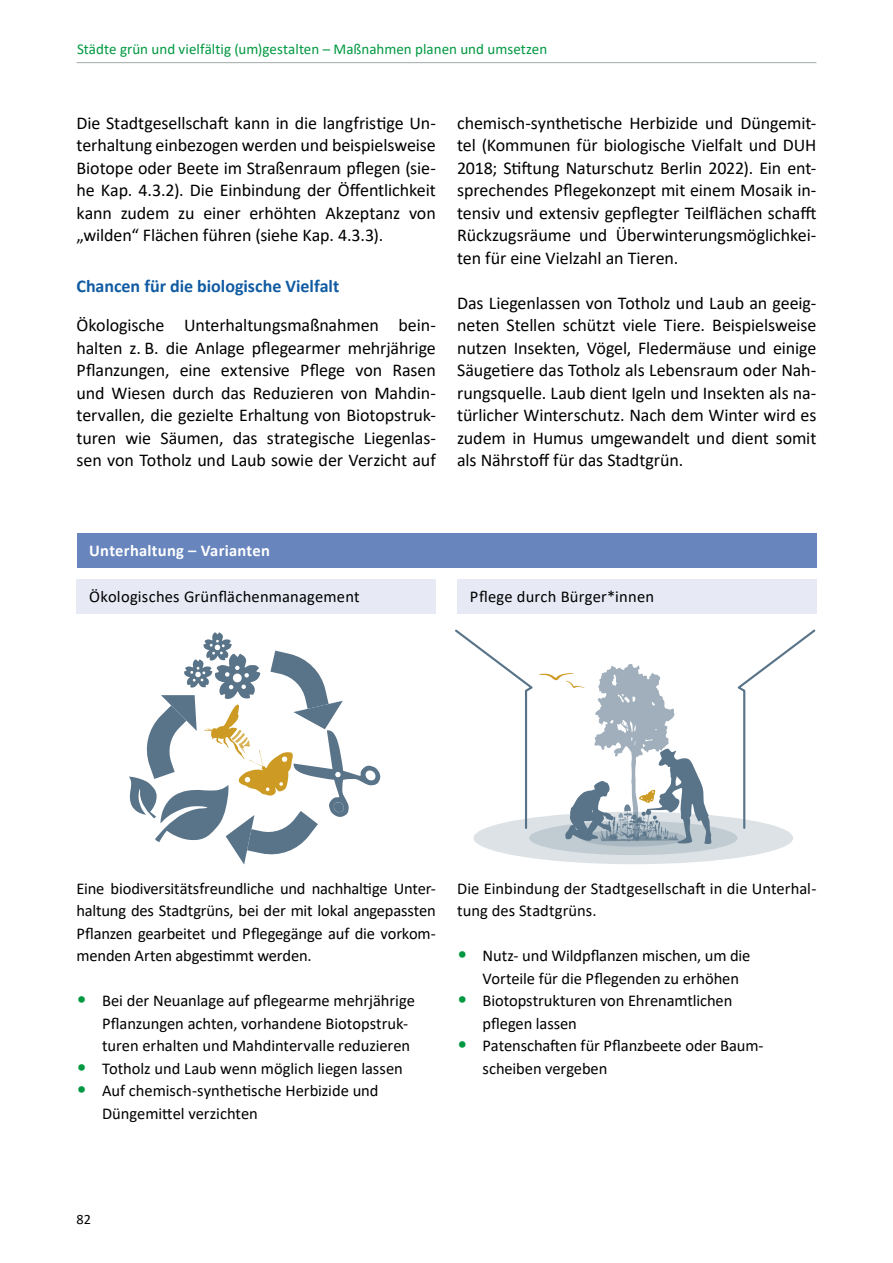
<style>
.page{position:relative;width:893px;height:1263px;background:#fff}
.page>*{position:absolute;margin:0;border:0;box-sizing:border-box;transform-origin:0 0}
.Fließtext{font:18px/22.5px "Calibri";letter-spacing:-.005em;color:#000;text-align:justify}
.Zwischenueberschrift{font:700 18px "Calibri";color:#105ba2}
.Fließtext-2{font:16.5px/22.5px "Calibri";letter-spacing:-.005em;color:#000}
.Fließtext-3{font:700 16.5px "Calibri";letter-spacing:.015em;color:#fff}
.t1{font:15px "Calibri";color:#009841}
.t2{font:14.25px "Calibri";color:#000}
.s1{font-size:21px;color:#009841}
</style>
<div class="page">
<hr style="left:77px;top:62px;width:739px;height:1px;background:#a4aaaa">
<div style="left:77px;top:534px;width:739px;height:34px;background:#6885be"></div>
<div style="left:457px;top:579px;width:359px;height:34px;background:#e7e9f5"></div>
<div style="left:77px;top:579px;width:359px;height:34px;background:#e7e9f5"></div>
<svg style="left:129px;top:632px;width:251px;height:232px"></svg>
<div style="left:473px;top:812px;width:320px;height:52px;background:#dce2e6;border-radius:50%"></div>
<div style="left:529px;top:821px;width:208px;height:34px;background:#c0cbd2;border-radius:50%"></div>
<svg style="left:581px;top:829px;width:105px;height:18px"></svg>
<svg style="left:455px;top:629px;width:256px;height:215px"></svg>
<svg style="left:737px;top:629px;width:79px;height:201px"></svg>
<p class="t1" style="left:77px;top:38px;width:472px">Städte grün und vielfältig (um)gestalten – Maßnahmen planen und umsetzen</p>
<p class="Fließtext" style="left:77px;top:111px;width:361px">Die Stadtgesellschaft kann in die langfristige Un&shy;terhaltung einbezogen werden und beispielsweise Biotope oder Beete im Straßenraum pflegen (sie&shy;he Kap. 4.3.2). Die Einbindung der Öffentlichkeit kann zudem zu einer erhöhten Akzeptanz von „wilden“ Flächen führen (siehe Kap. 4.3.3).</p>
<p class="Zwischenueberschrift" style="left:77px;top:274px;width:264px">Chancen für die biologische Vielfalt</p>
<p class="Fließtext" style="left:77px;top:314px;width:361px">Ökologische Unterhaltungsmaßnahmen bein&shy;halten z. B. die Anlage pflegearmer mehrjährige Pflanzungen, eine extensive Pflege von Rasen und Wiesen durch das Reduzieren von Mahdin&shy;tervallen, die gezielte Erhaltung von Biotopstruk&shy;turen wie Säumen, das strategische Liegenlas&shy;sen von Totholz und Laub sowie der Verzicht auf</p>
<p class="Fließtext" style="left:457px;top:111px;width:361px">chemisch-synthetische Herbizide und Düngemit&shy;tel (Kommunen für biologische Vielfalt und DUH 2018; Stiftung Naturschutz Berlin 2022). Ein ent&shy;sprechendes Pflegekonzept mit einem Mosaik in&shy;tensiv und extensiv gepflegter Teilflächen schafft Rückzugsräume und Überwinterungsmöglichkei&shy;ten für eine Vielzahl an Tieren.</p>
<p class="Fließtext" style="left:457px;top:291px;width:361px">Das Liegenlassen von Totholz und Laub an geeig&shy;neten Stellen schützt viele Tiere. Beispielsweise nutzen Insekten, Vögel, Fledermäuse und einige Säugetiere das Totholz als Lebensraum oder Nah&shy;rungsquelle. Laub dient Igeln und Insekten als na&shy;türlicher Winterschutz. Nach dem Winter wird es zudem in Humus umgewandelt und dient somit als Nährstoff für das Stadtgrün.</p>
<p class="Fließtext-3" style="left:89px;top:539px;width:182px">Unterhaltung – Varianten</p>
<p class="Fließtext-2" style="left:89px;top:585px;width:272px">Ökologisches Grünflächenmanagement</p>
<p class="Fließtext-2" style="left:470px;top:585px;width:186px">Pflege durch Bürger*innen</p>
<p class="Fließtext-2" style="left:77px;top:877px;width:361px;text-align:justify">Eine biodiversitätsfreundliche und nachhaltige Unter&shy;haltung des Stadtgrüns, bei der mit lokal angepassten Pflanzen gearbeitet und Pflegegänge auf die vorkom&shy;menden Arten abgestimmt werden.</p>
<p class="Fließtext-2" style="left:102px;top:989px;width:314px;text-indent:-26px"><span class="s1">•</span> Bei der Neuanlage auf pflegearme mehrjährige<br>Pflanzungen achten, vorhandene Biotopstruk&shy;turen erhalten und Mahdintervalle reduzieren</p>
<p class="Fließtext-2" style="left:77px;top:1057px;width:328px"><span class="s1">•</span> Totholz und Laub wenn möglich liegen lassen</p>
<p class="Fließtext-2" style="left:102px;top:1079px;width:278px;text-indent:-26px"><span class="s1">•</span> Auf chemisch-synthetische Herbizide und<br>Düngemittel verzichten</p>
<p class="Fließtext-2" style="left:457px;top:877px;width:361px">Die Einbindung der Stadtgesellschaft in die Unterhal&shy;tung des Stadtgrüns.</p>
<p class="Fließtext-2" style="left:483px;top:944px;width:269px;text-indent:-26px"><span class="s1">•</span> Nutz- und Wildpflanzen mischen, um die<br>Vorteile für die Pflegenden zu erhöhen</p>
<p class="Fließtext-2" style="left:483px;top:989px;width:251px;text-indent:-26px"><span class="s1">•</span> Biotopstrukturen von Ehrenamtlichen pflegen lassen</p>
<p class="Fließtext-2" style="left:483px;top:1034px;width:283px;text-indent:-26px"><span class="s1">•</span> Patenschaften für Pflanzbeete oder Baum&shy;scheiben vergeben</p>
<p class="t2" style="left:77px;top:1209px;width:16px">82</p>
</div>
